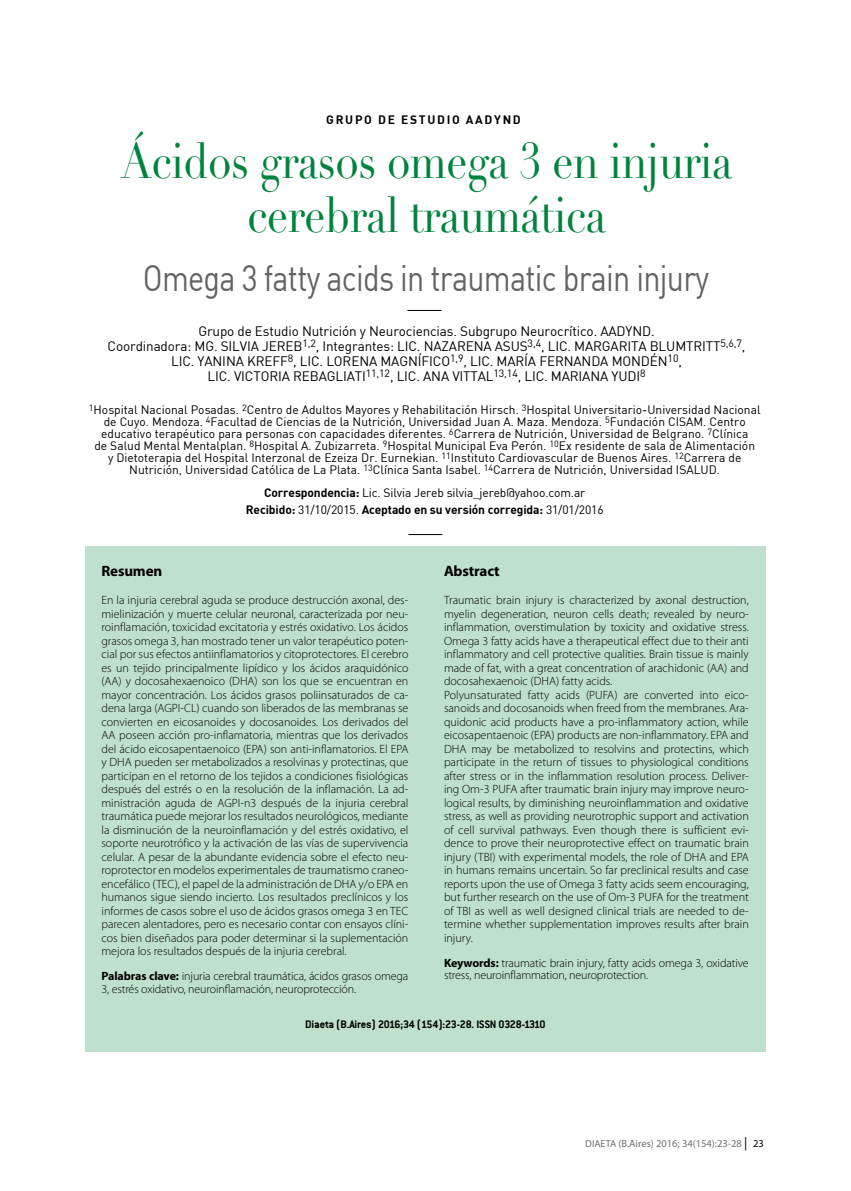
<style>
.page{position:relative;width:851px;height:1191px;background:#fff}
.page>*{position:absolute;margin:0;border:0;box-sizing:border-box;transform-origin:0 0}
.t1{font:49.5px/54px "Didot LT Std";letter-spacing:-.01em;color:#00833e;text-align:center;scale:.85 1}
.t2{font:36px "DIN";letter-spacing:-.025em;color:#646363;scale:.85 1}
.t3{font:700 15px "Myriad Pro";letter-spacing:-.01em;color:#000}
.t4{font:13.5px/15px "DIN";letter-spacing:-.01em;color:#000}
.t5{font:300 12px/13.5px "Myriad Pro";color:#000}
.t6{font:12px/12px "DIN";color:#000;text-align:center}
.t7{font:700 12px "Conduit ITC";letter-spacing:-.025em;color:#000}
.t8{font:700 12px "DIN";letter-spacing:.14em;color:#000}
.t9{font:10.5px "Myriad Pro";color:#706f6f}
.s1{font-weight:700}
.s2{font-size:10.2px}
.s3{font-size:13.5px;color:#000}
.s4{color:#000}
</style>
<div class="page">
<div style="left:85px;top:546px;width:680px;height:505px;background:#bfe0cf"></div>
<hr style="left:407px;top:310px;width:34px;height:1px;background:#000">
<hr style="left:408px;top:534px;width:34px;height:1px;background:#000">
<p class="t8" style="left:326px;top:111px;width:196px">GRUPO DE ESTUDIO AADYND</p>
<h1 class="t1" style="left:121px;top:135px;width:720px">Ácidos grasos omega 3 en injuria cerebral traumática</h1>
<h2 class="t2" style="left:143px;top:255px;width:667px">Omega 3 fatty acids in traumatic brain injury</h2>
<p class="t4" style="left:108px;top:323px;width:548px;text-indent:91px">Grupo de Estudio Nutrición y Neurociencias. Subgrupo Neurocrítico. AADYND.<br>Coordinadora: Mg. Silvia Jereb<sup>1,2</sup>, I ntegrantes: Lic. Nazarena</p>
<p class="t4" style="left:494px;top:338px;width:252px">Asus<sup>3,4</sup>, Lic. Margarita B lumtritt<sup>5,6,7</sup>,</p>
<p class="t4" style="left:171px;top:353px;width:190px">Lic. Yan ina Kreff<sup>8</sup>, Lic. Lorena</p>
<p class="t4" style="left:380px;top:353px;width:21px">Magn</p>
<p class="t4" style="left:418px;top:353px;width:156px">ífico <sup>1,9</sup>, Lic. María Fernanda</p>
<p class="t4" style="left:611px;top:353px;width:21px">Mond</p>
<p class="t4" style="left:649px;top:353px;width:34px">én <sup>10</sup>,</p>
<p class="t4" style="left:207px;top:368px;width:385px">Lic. Victoria Rebagliati<sup>11,12</sup>, Lic. Ana Vittal<sup>13,14</sup>, Lic. Mariana</p>
<p class="t4" style="left:611px;top:368px;width:35px">Yudi<sup>8</sup></p>
<p class="t6" style="left:89px;top:403px;width:673px"><sup>1</sup>Hospital Nacional Posadas. <sup>2</sup>Centro de Adultos Mayores y Rehabilitación Hirsch. <sup>3</sup>Hospital U niversitario-U niversidad Nacional de Cuyo. Mendoza. <sup>4</sup>Facultad de Ciencias de la Nutrición, U niversidad Juan A. Maza. Mendoza. <sup>5</sup>Fundación CISAM. Centro educativo terapéutico para personas con capacidades diferentes. <sup>6</sup>Carrera de Nutrición, U niversidad de Belgrano. <sup>7</sup>Clínica<br>de Salud Mental Mentalplan. <sup>8</sup>Hospital A. Zubizarreta. <sup>9</sup>Hospital Municipal Eva Perón. <sup>10</sup>Ex residente de sala de Alimentación<br>y Dietoterapia del Hospital I nterzonal de Ezeiza Dr. Eurnekian. <sup>11</sup>I nstituto Cardiovascular de Buenos Aires. <sup>12</sup>Carrera de Nutrición, U niversidad Católica de La Plata. <sup>13</sup>Clínica Santa Isabel. <sup>14</sup>Carrera de Nutrición, U niversidad ISALU D.</p>
<p class="t6" style="left:246px;top:485px;width:359px;line-height:16.2px"><span class="s1">Correspondencia:</span> Lic. Silvia Jereb silvia_jereb@yahoo.com.ar<br><span class="s1">Recibido:</span> 31/10/2015. <span class="s1">Aceptado en su versión corregida:</span> 31/01/2016</p>
<p class="t3" style="left:101px;top:563px;width:62px">Resumen</p>
<p class="t5" style="left:101px;top:593px;width:308px;text-align:justify">En la injuria cerebral aguda se produce destrucción axonal, des&shy;mielinización y muerte celular neuronal, caracterizada por neu&shy;roinflamación, toxicidad excitatoria y estrés oxidativo. Los ácidos grasos omega 3, han mostrado tener un valor terapéutico poten&shy;cial por sus efectos antiinflamatorios y citoprotectores. El cerebro es un tejido principalmente lipídico y los ácidos araquidónico (AA) y docosahexaenoico (DHA) son los que se encuentran en mayor concentración. Los ácidos grasos poliinsaturados de ca&shy;dena larga (AGPI-CL) cuando son liberados de las membranas se convierten en eicosanoides y docosanoides. Los derivados del AA poseen acción pro-inflamatoria, mientras que los derivados del ácido eicosapentaenoico (EPA) son anti-inflamatorios. El EPA y DHA pueden ser metabolizados a resolvinas y protectinas, que participan en el retorno de los tejidos a condiciones fisiológicas después del estrés o en la resolución de la inflamación. La ad&shy;ministración aguda de AGPI-n3 después de la injuria cerebral traumática puede mejorar los resultados neurológicos, mediante la disminución de la neuroinflamación y del estrés oxidativo, el soporte neurotrófico y la activación de las vías de supervivencia celular. A pesar de la abundante evidencia sobre el efecto neu&shy;roprotector en modelos experimentales de traumatismo craneo&shy;encefálico (TEC), el papel de la administración de DHA y/o EPA en humanos sigue siendo incierto. Los resultados preclínicos y los informes de casos sobre el uso de ácidos grasos omega 3 en TEC parecen alentadores, pero es necesario contar con ensayos clíni&shy;cos bien diseñados para poder determinar si la suplementación mejora los resultados después de la injuria cerebral.</p>
<p class="t5" style="left:101px;top:970px;width:308px;line-height:12.8px"><span class="s1">Palabras clave:</span> injuria cerebral traumática, ácidos grasos omega<br>3, estrés oxidativo, neuroinflamación, neuroprotección.</p>
<p class="t3" style="left:444px;top:563px;width:57px">Abstract</p>
<p class="t5" style="left:444px;top:593px;width:306px">Traumatic brain injury is characterized by axonal destruction, myelin degeneration, neuron cells death; revealed by neuro&shy;inflammation, overstimulation by toxicity and oxidative stress.<br>Omega 3 fatty acids have a therapeutical effect due to their anti inflammatory and cell protective qualities. Brain tissue is mainly made of fat, with a great concentration of arachidonic (AA) and docosahexaenoic (DHA) fatty acids.<br>Polyunsaturated fatty acids (PUFA) are converted into eico&shy;sanoids and docosanoids when freed from the membranes. Ara&shy;quidonic acid products have a pro-inflammatory action, while eicosapentaenoic (EPA) products are non-inflammatory. EPA and DHA may be metabolized to resolvins and protectins, which participate in the return of tissues to physiological conditions after stress or in the inflammation resolution process. Deliver&shy;ing Om-3 PUFA after traumatic brain injury may improve neuro&shy;logical results, by diminishing neuroinflammation and oxidative stress, as well as providing neurotrophic support and activation of cell survival pathways. Even though there is sufficient evi&shy;dence to prove their neuroprotective effect on traumatic brain injury (TBI) with experimental models, the role of DHA and EPA in humans remains uncertain. So far preclinical results and case reports upon the use of Omega 3 fatty acids seem encouraging, but further research on the use of Om-3 PUFA for the treatment of TBI as well as well designed clinical trials are needed to de&shy;termine whether supplementation improves results after brain injury.</p>
<p class="t5" style="left:444px;top:956px;width:306px;line-height:12.8px"><span class="s1">Keywords:</span> traumatic brain injury, fatty acids omega 3, oxidative stress, neuroinflammation, neuroprotection.</p>
<p class="t7" style="left:305px;top:1017px;width:242px">Diaeta (B.Aires) 2016;34 (154):23-28. ISSN 0328-1310</p>
<p class="t9" style="left:585px;top:1137px;width:180px"><span class="s2">DIAETA</span> (B.Aires) 2016; 34(154):23-28 <span class="s3">|</span> <span class="s4">23</span></p>
</div>
